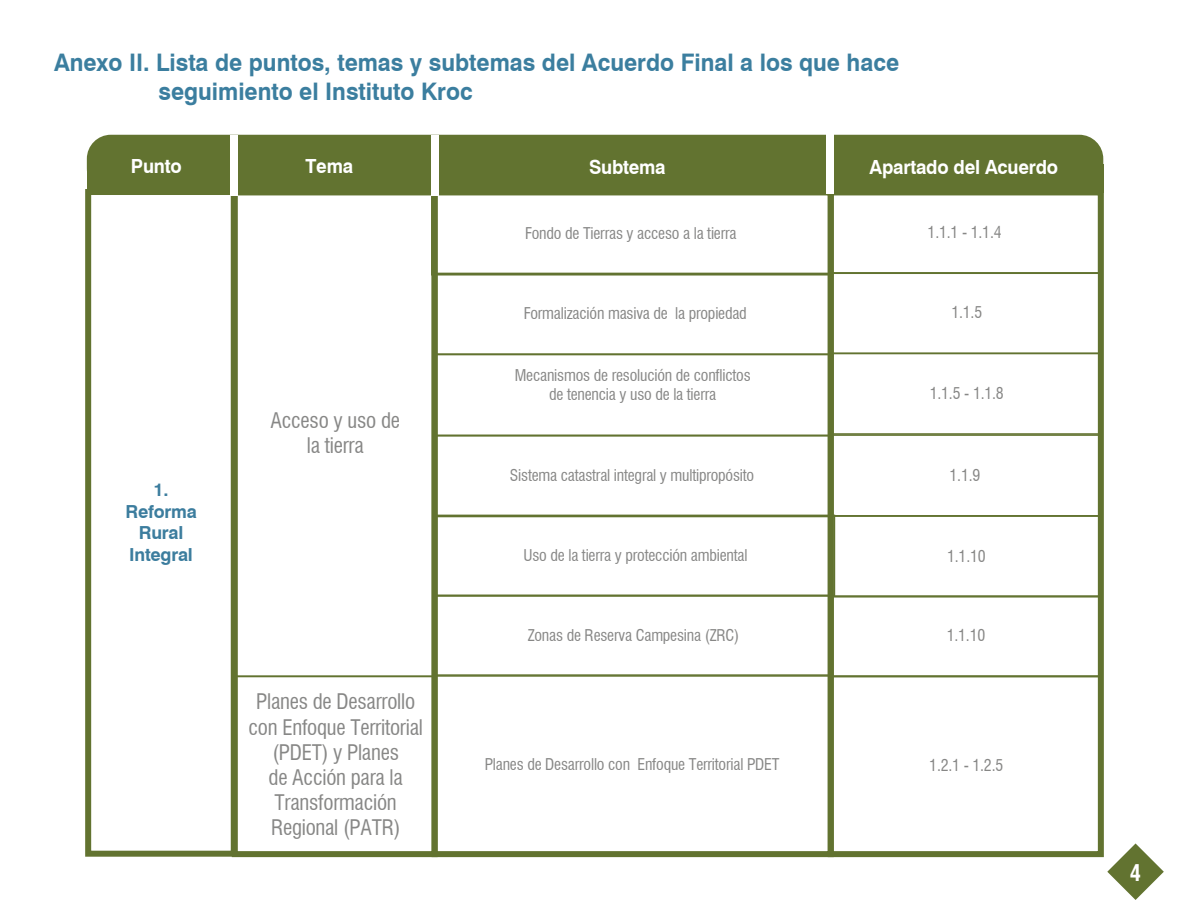
<style>
.page{position:relative;width:1188px;height:918px;background:#fff}
.page>*{position:absolute;margin:0;border:0;box-sizing:border-box;transform-origin:0 0}
.t1{font:700 24.15px/29px "Swiss 721 BT";color:#3b7e9f;scale:.95 1}
.t2{font:700 condensed 22.5px "Swiss 721 BT";color:#fff}
.t3{font:condensed 21px/25.2px "Swiss 721 BT";letter-spacing:-.01em;color:#878786;text-align:center}
.t4{font:700 19.5px "Swiss 721 BT";letter-spacing:-.01em;color:#fff;scale:.95 1}
.t5{font:700 18px/21.6px "Swiss 721 BT";letter-spacing:-.01em;color:#3c7d9e;text-align:center}
.t6{font:condensed 15.9px/19px "Swiss 721 BT";letter-spacing:-.01em;color:#878786;text-align:center}
</style>
<div class="page">
<svg style="left:1107px;top:843px;width:57px;height:57px"></svg>
<div style="left:85px;top:189px;width:152px;height:668px;border:6px solid #627330"></div>
<div style="left:232px;top:189px;width:206px;height:668px;border:6px solid #627330"></div>
<div style="left:828px;top:189px;width:276px;height:668px;border:6px solid #627330"></div>
<div style="left:87px;top:135px;width:1016px;height:57px;background:#627330;border-radius:24px"></div>
<div style="left:87px;top:164px;width:1016px;height:28px;background:#627330"></div>
<div style="left:431px;top:193px;width:400px;height:83px;border:2px solid #627330"></div>
<div style="left:436px;top:515px;width:399px;height:82px;border:2px solid #627330"></div>
<div style="left:432px;top:435px;width:400px;height:82px;border:2px solid #627330"></div>
<div style="left:433px;top:354px;width:399px;height:82px;border:2px solid #627330"></div>
<div style="left:432px;top:273px;width:400px;height:82px;border:2px solid #627330"></div>
<div style="left:830px;top:192px;width:269px;height:82px;border:2px solid #627330"></div>
<div style="left:831px;top:595px;width:270px;height:82px;border:2px solid #627330"></div>
<div style="left:831px;top:515px;width:270px;height:83px;border:2px solid #627330"></div>
<div style="left:830px;top:434px;width:270px;height:83px;border:2px solid #627330"></div>
<div style="left:832px;top:353px;width:270px;height:82px;border:2px solid #627330"></div>
<div style="left:830px;top:272px;width:270px;height:82px;border:2px solid #627330"></div>
<div style="left:235px;top:191px;width:200px;height:486px;border:2px solid #627330"></div>
<div style="left:86px;top:191px;width:150px;height:663px;border:2px solid #627330"></div>
<div style="left:236px;top:676px;width:200px;height:180px;border:2px solid #627330"></div>
<div style="left:432px;top:674px;width:400px;height:182px;border:2px solid #627330"></div>
<div style="left:830px;top:675px;width:272px;height:181px;border:2px solid #627330"></div>
<div style="left:826px;top:133px;width:8px;height:61px;background:#fff"></div>
<div style="left:431px;top:135px;width:8px;height:61px;background:#fff"></div>
<div style="left:230px;top:135px;width:8px;height:61px;background:#fff"></div>
<h1 class="t1" style="left:159px;top:48px;width:781px;text-indent:-105px">Anexo II. Lista de puntos, temas y subtemas del Acuerdo Final a los que hace seguimiento el Instituto Kroc</h1>
<p class="t4" style="left:131px;top:154px;width:55px">Punto</p>
<p class="t4" style="left:306px;top:154px;width:52px">Tema</p>
<p class="t4" style="left:589px;top:155px;width:82px">Subtema</p>
<p class="t4" style="left:870px;top:155px;width:200px">Apartado del Acuerdo</p>
<p class="t6" style="left:525px;top:224px;width:213px">Fondo de Tierras y acceso a la tierra</p>
<p class="t6" style="left:928px;top:223px;width:76px">1.1.1 - 1.1.4</p>
<p class="t6" style="left:524px;top:304px;width:225px">Formalización masiva de la propiedad</p>
<p class="t6" style="left:951px;top:303px;width:32px">1.1.5</p>
<p class="t5" style="left:125px;top:479px;width:73px">1.<br>Reforma<br>Rural<br>Integral</p>
<h3 class="t3" style="left:271px;top:408px;width:131px">Acceso y uso de la tierra</h3>
<h3 class="t3" style="left:249px;top:689px;width:176px">Planes de Desarrollo con Enfoque Territorial (PDET) y Planes<br>de Acción para la<br>Transformación<br>Regional (PATR)</h3>
<p class="t6" style="left:515px;top:366px;width:237px">Mecanismos de resolución de conflictos de tenencia y uso de la tierra</p>
<p class="t6" style="left:930px;top:383px;width:76px">1.1.5 - 1.1.8</p>
<p class="t6" style="left:510px;top:466px;width:246px">Sistema catastral integral y multipropósito</p>
<p class="t6" style="left:950px;top:465px;width:32px">1.1.9</p>
<p class="t6" style="left:524px;top:545px;width:225px">Uso de la tierra y protección ambiental</p>
<p class="t6" style="left:947px;top:546px;width:40px">1.1.10</p>
<p class="t6" style="left:528px;top:625px;width:213px">Zonas de Reserva Campesina (ZRC)</p>
<p class="t6" style="left:947px;top:626px;width:40px">1.1.10</p>
<p class="t6" style="left:485px;top:755px;width:296px">Planes de Desarrollo con Enfoque Territorial PDET</p>
<p class="t6" style="left:929px;top:755px;width:76px">1.2.1 - 1.2.5</p>
<h2 class="t2" style="left:1130px;top:859px;width:13px">4</h2>
</div>
